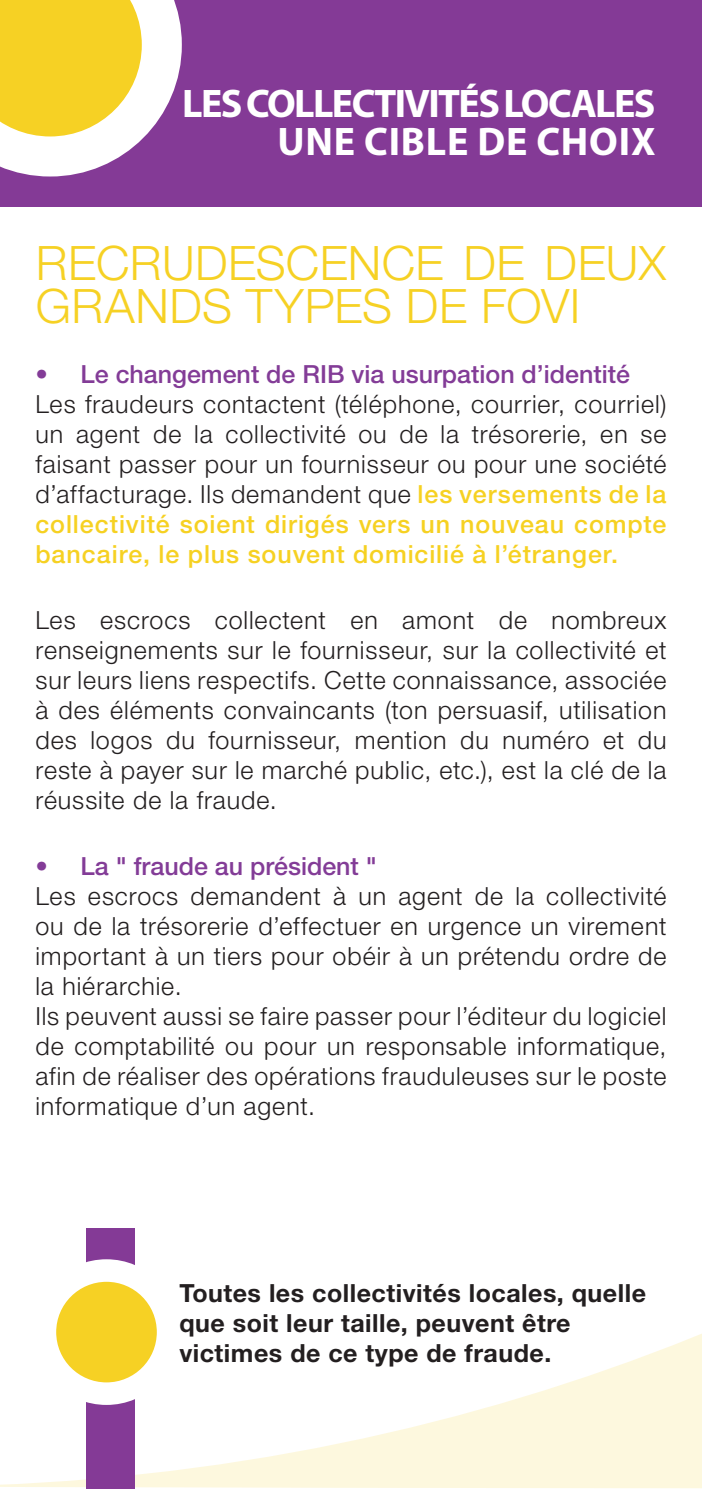
<style>
.page{position:relative;width:702px;height:1489px;background:#fff}
.page>*{position:absolute;margin:0;border:0;box-sizing:border-box;transform-origin:0 0}
.t1{font:300 47.5px/42.5px "Helvetica Neue";letter-spacing:.01em;color:#f6d124}
.t2{font:700 40px "Myriad Pro";letter-spacing:-.04em;color:#fff}
.t3{font:700 40px "Myriad Pro";letter-spacing:.02em;color:#fff}
.t4{font:300 25px/30px "Helvetica Neue";letter-spacing:.035em;color:#231f20;text-align:justify}
.t5{font:700 25px/30px "Helvetica Neue";letter-spacing:.02em;color:#231f20}
.t6{font:500 25px "Helvetica Neue";color:#833c97}
.s1{font-weight:500;color:#f6d122}
</style>
<div class="page">
<svg style="left:0;top:1334px;width:702px;height:154px"></svg>
<div style="left:0;top:0;width:702px;height:206px;background:#843a96"></div>
<div style="left:86px;top:1228px;width:49px;height:260px;background:#843a96"></div>
<svg style="left:0;top:0;width:182px;height:176px;background:#ebce7c"></svg>
<svg style="left:45px;top:1270px;width:123px;height:123px;background:#f7d848"></svg>
<div style="left:34px;top:1259px;width:145px;height:145px;border:22px solid #fff;border-radius:50%"></div>
<p class="t2" style="left:182px;top:78px;width:475px">LES COLLECTIVITÉS LOCALES</p>
<p class="t3" style="left:277px;top:115px;width:379px">UNE CIBLE DE CHOIX</p>
<p class="t1" style="left:36px;top:241px;width:632px">RECRUDESCENCE DE DEUX<br>GRANDS TYPES DE FOVI</p>
<p class="t6" style="left:35px;top:359px;width:596px">• Le changement de RIB via usurpation d’identité</p>
<p class="t4" style="left:35px;top:388px;width:632px">Les fraudeurs contactent (téléphone, courrier, courriel) un agent de la collectivité ou de la trésorerie, en se faisant passer pour un fournisseur ou pour une société d’affacturage. Ils demandent que <span class="s1">les versements de la collectivité soient dirigés vers un nouveau compte bancaire, le plus souvent domicilié à l’étranger.</span></p>
<p class="t4" style="left:35px;top:604px;width:632px">Les escrocs collectent en amont de nombreux renseignements sur le fournisseur, sur la collectivité et sur leurs liens respectifs. Cette connaissance, associée à des éléments convaincants (ton persuasif, utilisation des logos du fournisseur, mention du numéro et du reste à payer sur le marché public, etc.), est la clé de la réussite de la fraude.</p>
<p class="t6" style="left:35px;top:851px;width:343px">• La " fraude au président "</p>
<p class="t4" style="left:35px;top:880px;width:632px">Les escrocs demandent à un agent de la collectivité ou de la trésorerie d’effectuer en urgence un virement important à un tiers pour obéir à un prétendu ordre de la hiérarchie.</p>
<p class="t4" style="left:35px;top:1000px;width:632px">Ils peuvent aussi se faire passer pour l’éditeur du logiciel de comptabilité ou pour un responsable informatique, afin de réaliser des opérations frauduleuses sur le poste informatique d’un agent.</p>
<p class="t5" style="left:179px;top:1277px;width:468px">Toutes les collectivités locales, quelle que soit leur taille, peuvent être victimes de ce type de fraude.</p>
</div>
